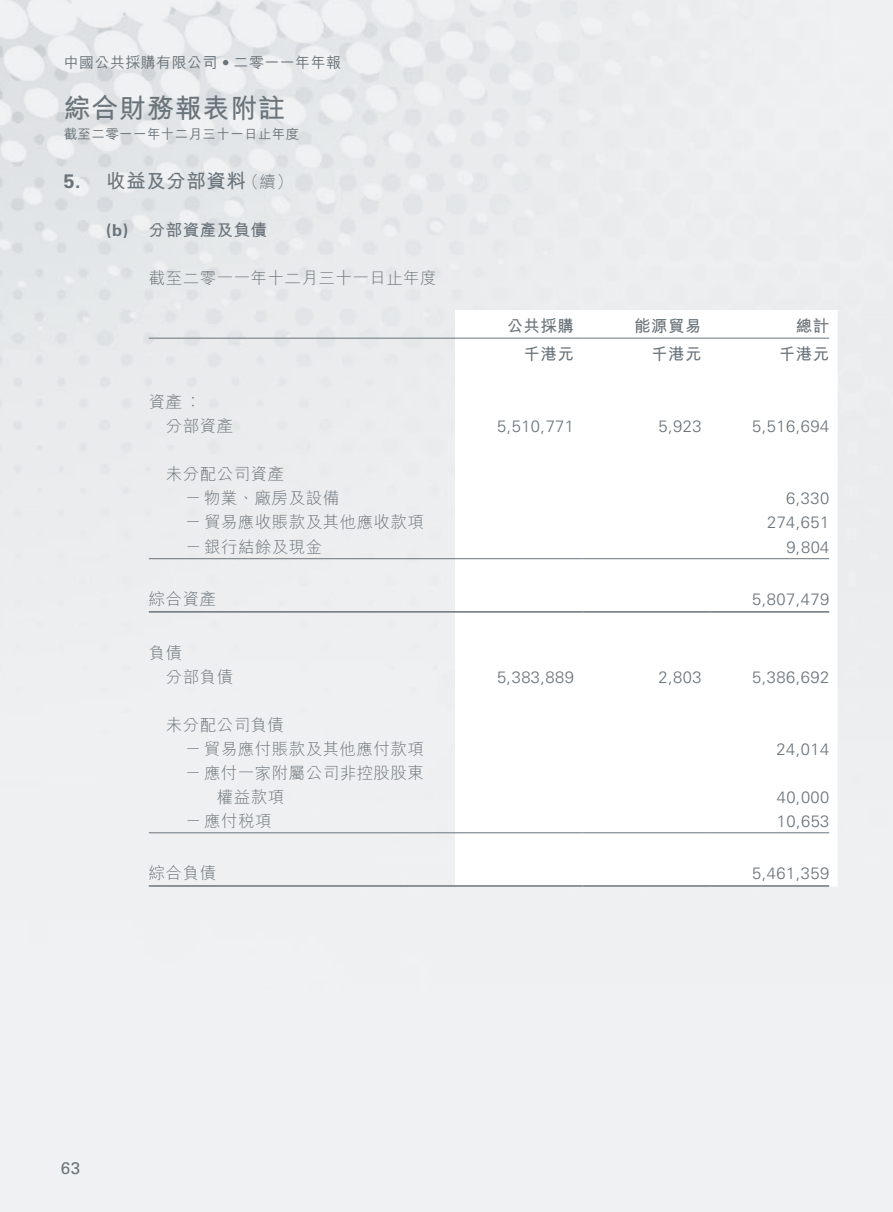
<style>
.page{position:relative;width:893px;height:1212px;background:#eeeff0}
.page>*{position:absolute;margin:0;border:0;box-sizing:border-box;transform-origin:0 0}
.t1{font:700 27px "M Hei HK";letter-spacing:.03em;color:#6a747b}
.t2{font:700 19.5px "M Hei HK";letter-spacing:.03em;color:#6a747b}
.t3{font:700 19.5px "Univers LT Std";color:#6a747b}
.t4{font:16.8px "Univers LT Std";color:#6a747b}
.t5{font:300 16.5px/24px "M Hei HK";letter-spacing:.03em;color:#6a747b}
.t6{font:300 16.5px "Univers LT Std";letter-spacing:.03em;color:#6a747b}
.t7{font:700 16.5px "M Hei HK";letter-spacing:.03em;color:#6a747b}
.t8{font:700 16.5px "Univers LT Std";color:#6a747b}
.t9{font:500 15px "M Hei HK";letter-spacing:.03em;color:#6a747b}
.t10{font:500 13.5px "M Hei HK";letter-spacing:.03em;color:#6a747b}
.s1{font-family:"Univers LT Std";font-weight:400}
</style>
<div class="page">
<div style="left:455px;top:310px;width:383px;height:577px;background:#fff"></div>
<hr style="left:149px;top:338px;width:306px;height:1px;background:#6a747b">
<hr style="left:455px;top:338px;width:128px;height:1px;background:#6a747b">
<hr style="left:583px;top:338px;width:127px;height:1px;background:#6a747b">
<hr style="left:710px;top:338px;width:119px;height:1px;background:#6a747b">
<hr style="left:149px;top:558px;width:306px;height:1px;background:#6a747b">
<hr style="left:455px;top:558px;width:128px;height:1px;background:#6a747b">
<hr style="left:583px;top:558px;width:127px;height:1px;background:#6a747b">
<hr style="left:710px;top:558px;width:119px;height:1px;background:#6a747b">
<hr style="left:149px;top:611px;width:306px;height:2px;background:#6a747b">
<hr style="left:455px;top:611px;width:128px;height:2px;background:#6a747b">
<hr style="left:583px;top:611px;width:127px;height:2px;background:#6a747b">
<hr style="left:710px;top:611px;width:119px;height:2px;background:#6a747b">
<hr style="left:149px;top:832px;width:306px;height:1px;background:#6a747b">
<hr style="left:455px;top:832px;width:128px;height:1px;background:#6a747b">
<hr style="left:583px;top:832px;width:127px;height:1px;background:#6a747b">
<hr style="left:710px;top:832px;width:119px;height:1px;background:#6a747b">
<hr style="left:149px;top:885px;width:306px;height:2px;background:#6a747b">
<hr style="left:455px;top:885px;width:128px;height:2px;background:#6a747b">
<hr style="left:583px;top:885px;width:127px;height:2px;background:#6a747b">
<hr style="left:710px;top:885px;width:119px;height:2px;background:#6a747b">
<p class="t9" style="left:64px;top:52px;width:279px">中國公共採購有限公司 <span class="s1">•</span> 二零一一年年報</p>
<h1 class="t1" style="left:64px;top:88px;width:223px">綜合財務報表附註</h1>
<p class="t10" style="left:64px;top:125px;width:237px">截至二零一一年十二月三十一日止年度</p>
<p class="t5" style="left:242px;top:169px;width:52px">（續(</p>
<p class="t2" style="left:106px;top:166px;width:141px">收益及分部資料</p>
<p class="t3" style="left:64px;top:169px;width:18px">5.</p>
<p class="t8" style="left:106px;top:220px;width:23px">b( )</p>
<p class="t7" style="left:149px;top:218px;width:120px">分部資產及負債</p>
<p class="t5" style="left:149px;top:265px;width:289px">截至二零一一年十二月三十一日止年度</p>
<p class="t5" style="left:149px;top:390px;width:54px">資產‥</p>
<p class="t5" style="left:166px;top:414px;width:69px">分部資產</p>
<p class="t5" style="left:166px;top:462px;width:120px">未分配公司資產</p>
<p class="t5" style="left:185px;top:486px;width:156px">－物業、廠房及設備</p>
<p class="t5" style="left:185px;top:510px;width:241px">－貿易應收賬款及其他應收款項</p>
<p class="t5" style="left:185px;top:534px;width:139px">－銀行結餘及現金</p>
<p class="t5" style="left:149px;top:586px;width:69px">綜合資產</p>
<p class="t5" style="left:149px;top:640px;width:35px">負債</p>
<p class="t5" style="left:166px;top:664px;width:69px">分部負債</p>
<p class="t5" style="left:166px;top:712px;width:120px">未分配公司負債</p>
<p class="t5" style="left:185px;top:736px;width:241px">－貿易應付賬款及其他應付款項－應付一家附屬公司非控股股東</p>
<p class="t5" style="left:217px;top:784px;width:69px">權益款項</p>
<p class="t5" style="left:185px;top:808px;width:88px">－應付稅項</p>
<p class="t5" style="left:149px;top:860px;width:69px">綜合負債</p>
<p class="t7" style="left:507px;top:314px;width:69px">公共採購</p>
<p class="t7" style="left:634px;top:314px;width:69px">能源貿易</p>
<p class="t7" style="left:796px;top:314px;width:35px">總計</p>
<p class="t7" style="left:524px;top:342px;width:52px">千港元</p>
<p class="t7" style="left:651px;top:342px;width:52px">千港元</p>
<p class="t7" style="left:779px;top:342px;width:52px">千港元</p>
<p class="t6" style="left:497px;top:417px;width:79px">5,510,771</p>
<p class="t6" style="left:659px;top:417px;width:45px">5,923</p>
<p class="t6" style="left:752px;top:417px;width:79px">5,516,694</p>
<p class="t6" style="left:786px;top:489px;width:45px">6,330</p>
<p class="t6" style="left:767px;top:513px;width:64px">274,651</p>
<p class="t6" style="left:786px;top:537px;width:45px">9,804</p>
<p class="t6" style="left:752px;top:589px;width:79px">5,807,479</p>
<p class="t6" style="left:497px;top:667px;width:79px">5,383,889</p>
<p class="t6" style="left:659px;top:667px;width:45px">2,803</p>
<p class="t6" style="left:752px;top:667px;width:79px">5,386,692</p>
<p class="t6" style="left:777px;top:739px;width:54px">24,014</p>
<p class="t6" style="left:777px;top:787px;width:54px">40,000</p>
<p class="t6" style="left:777px;top:811px;width:54px">10,653</p>
<p class="t6" style="left:752px;top:863px;width:79px">5,461,359</p>
<p class="t4" style="left:61px;top:1157px;width:21px">63</p>
</div>
